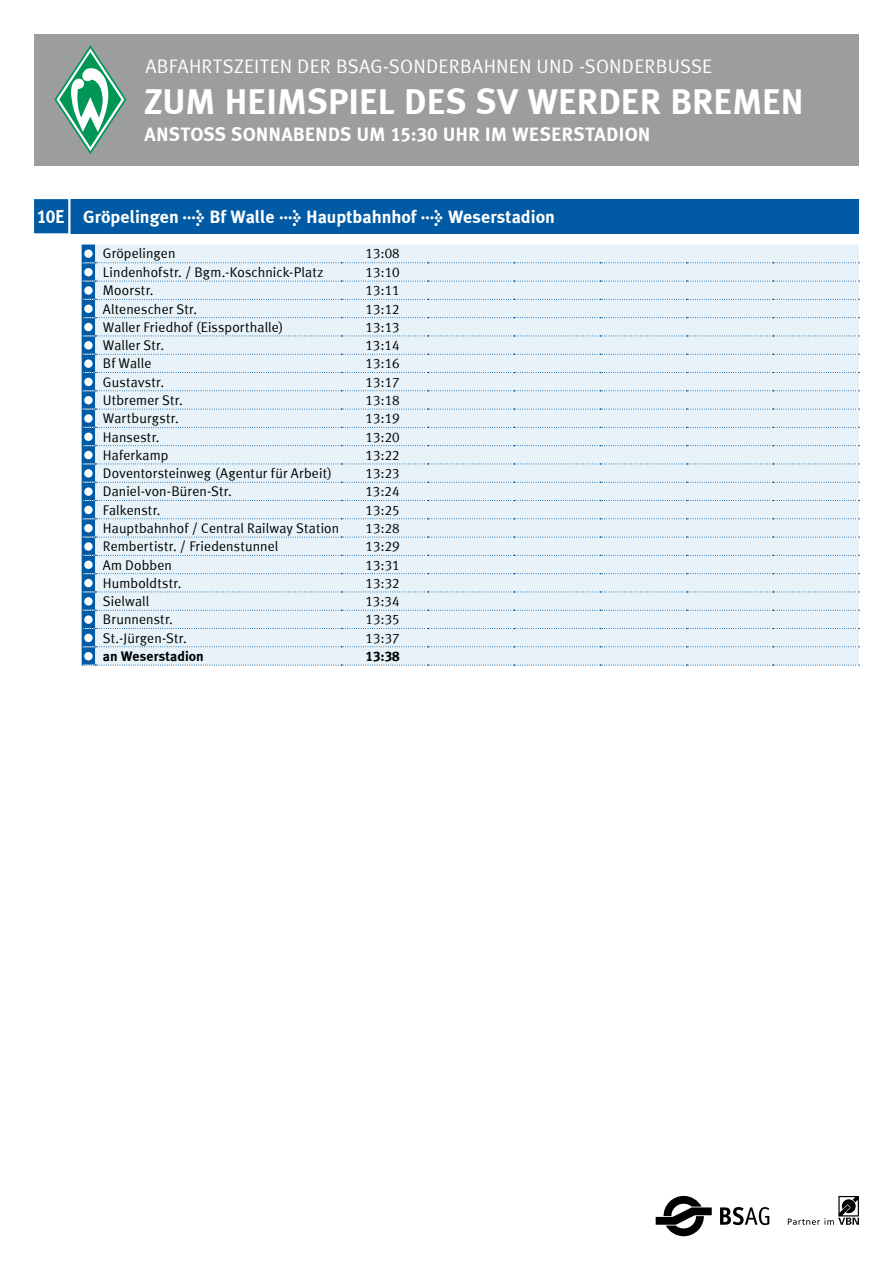
<style>
.page{position:relative;width:893px;height:1263px;background:#fff}
.page>*{position:absolute;margin:0;border:0;box-sizing:border-box;transform-origin:0 0}
.t1{font:36px "Meta BSAG Bold Roman";letter-spacing:-.01em;color:#fff}
.t2{font:19.5px "Meta BSAG Normal Roman";letter-spacing:.01em;color:#fff}
.t3{font:19.5px "Meta BSAG Bold Roman";color:#fff}
.t4{font:18px "Meta BSAG Bold Roman";color:#fff}
.t5{font:13.95px "Meta BSAG Normal Roman";letter-spacing:.005em;color:#000}
.t6{font:13.95px "Meta BSAG Bold Roman";color:#000}
.s1{font-size:18.75px}
</style>
<div class="page">
<div style="left:34px;top:34px;width:825px;height:132px;background:#9c9d9d"></div>
<svg style="left:54px;top:45px;width:72px;height:109px"></svg>
<svg style="left:788px;top:1196px;width:71px;height:29px"></svg>
<svg style="left:656px;top:1196px;width:56px;height:40px"></svg>
<svg style="left:720px;top:1207px;width:49px;height:18px"></svg>
<svg style="left:82px;top:244px;width:777px;height:422px;background:#e0eef6"></svg>
<div style="left:84px;top:249px;width:9px;height:9px;background:#fff;border-radius:50%"></div>
<div style="left:84px;top:268px;width:9px;height:8px;background:#fff;border-radius:50%"></div>
<div style="left:84px;top:286px;width:9px;height:9px;background:#fff;border-radius:50%"></div>
<div style="left:84px;top:305px;width:9px;height:8px;background:#fff;border-radius:50%"></div>
<div style="left:84px;top:323px;width:9px;height:8px;background:#fff;border-radius:50%"></div>
<div style="left:84px;top:341px;width:9px;height:9px;background:#fff;border-radius:50%"></div>
<div style="left:84px;top:359px;width:9px;height:9px;background:#fff;border-radius:50%"></div>
<div style="left:84px;top:378px;width:9px;height:8px;background:#fff;border-radius:50%"></div>
<div style="left:84px;top:396px;width:9px;height:8px;background:#fff;border-radius:50%"></div>
<div style="left:84px;top:414px;width:9px;height:9px;background:#fff;border-radius:50%"></div>
<div style="left:84px;top:433px;width:9px;height:8px;background:#fff;border-radius:50%"></div>
<div style="left:84px;top:451px;width:9px;height:8px;background:#fff;border-radius:50%"></div>
<div style="left:84px;top:469px;width:9px;height:8px;background:#fff;border-radius:50%"></div>
<div style="left:84px;top:487px;width:9px;height:9px;background:#fff;border-radius:50%"></div>
<div style="left:84px;top:506px;width:9px;height:8px;background:#fff;border-radius:50%"></div>
<div style="left:84px;top:524px;width:9px;height:8px;background:#fff;border-radius:50%"></div>
<div style="left:84px;top:542px;width:9px;height:9px;background:#fff;border-radius:50%"></div>
<div style="left:84px;top:561px;width:9px;height:8px;background:#fff;border-radius:50%"></div>
<div style="left:84px;top:579px;width:9px;height:8px;background:#fff;border-radius:50%"></div>
<div style="left:84px;top:597px;width:9px;height:8px;background:#fff;border-radius:50%"></div>
<div style="left:84px;top:615px;width:9px;height:9px;background:#fff;border-radius:50%"></div>
<div style="left:84px;top:634px;width:9px;height:8px;background:#fff;border-radius:50%"></div>
<div style="left:84px;top:652px;width:9px;height:8px;background:#fff;border-radius:50%"></div>
<div style="left:50px;top:199px;width:809px;height:34px;background:#005aa4"></div>
<div style="left:32px;top:197px;width:38px;height:39px;background:#005aa4;border:2px solid #fff"></div>
<h2 class="t2" style="left:145px;top:55px;width:568px">ABFAHRTSZEITEN DER BSAG-SONDERBAHNEN UND -SONDERBUSSE</h2>
<h1 class="t1" style="left:144px;top:81px;width:662px">ZUM HEIMSPIEL DES SV WERDER BREMEN</h1>
<h2 class="t3" style="left:145px;top:123px;width:507px">ANSTOSS SONNABENDS UM 15:30 UHR IM WESERSTADION</h2>
<p class="t4" style="left:37px;top:206px;width:520px"><span class="s1">10E</span> Gröpelingen &gt; Bf Walle &gt; Hauptbahnhof &gt; Weserstadion</p>
<p class="t5" style="left:103px;top:246px;width:74px">Gröpelingen</p>
<p class="t5" style="left:366px;top:246px;width:36px">13:08</p>
<p class="t5" style="left:103px;top:264px;width:222px">Lindenhofstr. / Bgm.-Koschnick-Platz</p>
<p class="t5" style="left:366px;top:264px;width:36px">13:10</p>
<p class="t5" style="left:103px;top:282px;width:52px">Moorstr.</p>
<p class="t5" style="left:366px;top:282px;width:36px">13:11</p>
<p class="t5" style="left:103px;top:301px;width:96px">Altenescher Str.</p>
<p class="t5" style="left:366px;top:301px;width:36px">13:12</p>
<p class="t5" style="left:103px;top:319px;width:182px">Waller Friedhof (Eissporthalle)</p>
<p class="t5" style="left:366px;top:319px;width:36px">13:13</p>
<p class="t5" style="left:103px;top:337px;width:63px">Waller Str.</p>
<p class="t5" style="left:365px;top:337px;width:36px">13:14</p>
<p class="t5" style="left:103px;top:356px;width:50px">Bf Walle</p>
<p class="t5" style="left:366px;top:356px;width:36px">13:16</p>
<p class="t5" style="left:103px;top:374px;width:63px">Gustavstr.</p>
<p class="t5" style="left:366px;top:374px;width:36px">13:17</p>
<p class="t5" style="left:103px;top:392px;width:81px">Utbremer Str.</p>
<p class="t5" style="left:366px;top:392px;width:36px">13:18</p>
<p class="t5" style="left:103px;top:410px;width:77px">Wartburgstr.</p>
<p class="t5" style="left:366px;top:410px;width:36px">13:19</p>
<p class="t5" style="left:103px;top:429px;width:58px">Hansestr.</p>
<p class="t5" style="left:366px;top:429px;width:36px">13:20</p>
<p class="t5" style="left:103px;top:447px;width:67px">Haferkamp</p>
<p class="t5" style="left:366px;top:447px;width:36px">13:22</p>
<p class="t5" style="left:103px;top:465px;width:230px">Doventorsteinweg (Agentur für Arbeit)</p>
<p class="t5" style="left:366px;top:465px;width:36px">13:23</p>
<p class="t5" style="left:103px;top:484px;width:130px">Daniel-von-Büren-Str.</p>
<p class="t5" style="left:365px;top:484px;width:36px">13:24</p>
<p class="t5" style="left:103px;top:502px;width:59px">Falkenstr.</p>
<p class="t5" style="left:366px;top:502px;width:36px">13:25</p>
<p class="t5" style="left:103px;top:520px;width:238px">Hauptbahnhof / Central Railway Station</p>
<p class="t5" style="left:366px;top:520px;width:36px">13:28</p>
<p class="t5" style="left:103px;top:538px;width:177px">Rembertistr. / Friedenstunnel</p>
<p class="t5" style="left:366px;top:538px;width:36px">13:29</p>
<p class="t5" style="left:103px;top:557px;width:71px">Am Dobben</p>
<p class="t5" style="left:366px;top:557px;width:36px">13:31</p>
<p class="t5" style="left:103px;top:575px;width:80px">Humboldtstr.</p>
<p class="t5" style="left:366px;top:575px;width:36px">13:32</p>
<p class="t5" style="left:103px;top:593px;width:48px">Sielwall</p>
<p class="t5" style="left:365px;top:593px;width:36px">13:34</p>
<p class="t5" style="left:103px;top:611px;width:72px">Brunnenstr.</p>
<p class="t5" style="left:366px;top:611px;width:36px">13:35</p>
<p class="t5" style="left:103px;top:630px;width:85px">St.-Jürgen-Str.</p>
<p class="t5" style="left:366px;top:630px;width:36px">13:37</p>
<p class="t6" style="left:103px;top:648px;width:102px">an Weserstadion</p>
<p class="t6" style="left:366px;top:648px;width:36px">13:38</p>
</div>
